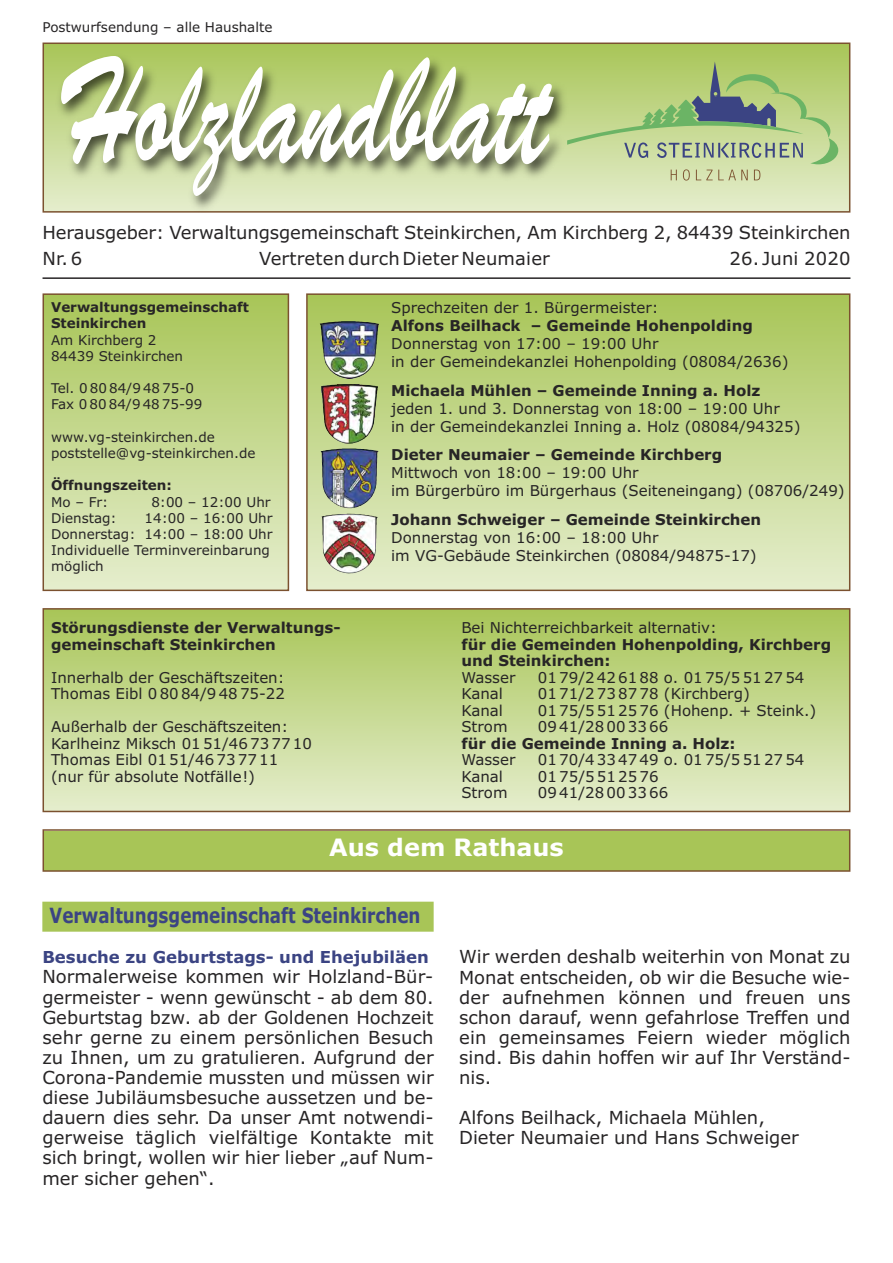
<style>
.page{position:relative;width:893px;height:1263px;background:#fff}
.page>*{position:absolute;margin:0;border:0;box-sizing:border-box;transform-origin:0 0}
.t1{font:150px "Brush Script";color:#fff;scale:.6 1}
.t2{font:700 24px "Verdana";color:#fff}
.t3{font:700 21px "Verdana";color:#3b4483;scale:.8 1}
.t4{font:18px/20.1px "Verdana";color:#272526}
.t5{font:700 16.5px "Verdana";color:#3b4483}
.t6{font:15px/16.5px "Verdana";color:#272526}
.t7{font:700 15px/16.5px "Verdana";color:#272526}
.t8{font:13.5px/16.2px "Verdana";color:#272526}
.t9{font:700 13.5px/16.2px "Verdana";color:#272526}
</style>
<div class="page">
<div style="left:44px;top:44px;width:805px;height:167px;background:linear-gradient(to bottom,#a8c558,#e5edcc)"></div>
<div style="left:44px;top:295px;width:244px;height:295px;background:linear-gradient(to bottom,#a8c557,#e5eecd)"></div>
<div style="left:43px;top:293px;width:246px;height:298px;border:2px solid #7b512f"></div>
<div style="left:308px;top:295px;width:541px;height:295px;background:linear-gradient(to bottom,#a8c557,#e5eecd)"></div>
<div style="left:306px;top:293px;width:544px;height:298px;border:2px solid #7b512f"></div>
<div style="left:44px;top:610px;width:805px;height:201px;background:linear-gradient(to bottom,#a8c558,#e5edcd)"></div>
<div style="left:43px;top:608px;width:807px;height:204px;border:2px solid #7b512f"></div>
<img style="left:42px;top:42px;width:615px;height:171px">
<hr style="left:43px;top:277px;width:807px;height:2px;background:#272526">
<svg style="left:567px;top:61px;width:271px;height:120px"></svg>
<img style="left:320px;top:321px;width:59px;height:58px">
<img style="left:321px;top:384px;width:57px;height:60px">
<img style="left:321px;top:449px;width:57px;height:59px">
<img style="left:321px;top:514px;width:57px;height:59px">
<div style="left:44px;top:831px;width:805px;height:39px;background:#a8c557"></div>
<div style="left:43px;top:829px;width:807px;height:43px;border:2px solid #7b512f"></div>
<div style="left:42px;top:902px;width:392px;height:30px;background:#a8c557"></div>
<p class="t8" style="left:43px;top:19px;width:231px">Postwurfsendung – alle Haushalte</p>
<h1 class="t1" style="left:55px;top:57px;width:824px">Holzlandblatt</h1>
<p class="t4" style="left:43px;top:220px;width:809px;line-height:25.5px">Herausgeber: Verwaltungsgemeinschaft Steinkirchen, Am Kirchberg 2, 84439 Steinkirchen<br>Nr. 6</p>
<p class="t4" style="left:259px;top:248px;width:292px">Vertreten durch Dieter Neumaier</p>
<p class="t4" style="left:729px;top:248px;width:123px">26. Juni 2020</p>
<p class="t9" style="left:51px;top:299px;width:199px">Verwaltungsgemeinschaft<br>Steinkirchen</p>
<p class="t8" style="left:51px;top:332px;width:134px">Am Kirchberg 2<br>84439 Steinkirchen</p>
<p class="t8" style="left:51px;top:380px;width:153px">Tel. 0 80 84/9 48 75-0<br>Fax 0 80 84/9 48 75-99</p>
<p class="t8" style="left:51px;top:429px;width:206px">www.vg-steinkirchen.de poststelle@vg-steinkirchen.de</p>
<p class="t9" style="left:51px;top:478px;width:122px">Öffnungszeiten:</p>
<p class="t8" style="left:51px;top:494px;width:59px">Mo – Fr:</p>
<p class="t8" style="left:151px;top:494px;width:121px">8:00 – 12:00 Uhr</p>
<p class="t8" style="left:51px;top:510px;width:67px">Dienstag:</p>
<p class="t8" style="left:51px;top:510px;width:223px;text-indent:94px">14:00 – 16:00 Uhr<br>Donnerstag: 14:00 – 18:00 Uhr<br>Individuelle Terminvereinbarung möglich</p>
<p class="t7" style="left:51px;top:620px;width:291px">Störungsdienste der Verwaltungs&shy;gemeinschaft Steinkirchen</p>
<p class="t6" style="left:51px;top:669px;width:235px">Innerhalb der Geschäftszeiten:<br>Thomas Eibl 0 80 84/9 48 75-22</p>
<p class="t6" style="left:51px;top:719px;width:263px">Außerhalb der Geschäftszeiten:<br>Karlheinz Miksch 01 51/46 73 77 10<br>Thomas Eibl 01 51/46 73 77 11 (nur für absolute Notfälle!)</p>
<p class="t6" style="left:391px;top:300px;width:269px">Sprechzeiten der 1. Bürgermeister:</p>
<p class="t7" style="left:391px;top:318px;width:363px">Alfons Beilhack – Gemeinde Hohenpolding</p>
<p class="t6" style="left:391px;top:335px;width:399px;line-height:18px">Donnerstag von 17:00 – 19:00 Uhr<br>in der Gemeindekanzlei Hohenpolding (08084/2636)</p>
<p class="t7" style="left:391px;top:382px;width:371px">Michaela Mühlen – Gemeinde Inning a. Holz</p>
<p class="t6" style="left:391px;top:400px;width:411px;line-height:18px">jeden 1. und 3. Donnerstag von 18:00 – 19:00 Uhr<br>in der Gemeindekanzlei Inning a. Holz (08084/94325)</p>
<p class="t7" style="left:391px;top:447px;width:333px">Dieter Neumaier – Gemeinde Kirchberg</p>
<p class="t6" style="left:391px;top:464px;width:455px;line-height:18px">Mittwoch von 18:00 – 19:00 Uhr<br>im Bürgerbüro im Bürgerhaus (Seiteneingang) (08706/249)</p>
<p class="t7" style="left:391px;top:511px;width:371px">Johann Schweiger – Gemeinde Steinkirchen</p>
<p class="t6" style="left:391px;top:529px;width:367px;line-height:18px">Donnerstag von 16:00 – 18:00 Uhr<br>im VG-Gebäude Steinkirchen (08084/94875-17)</p>
<p class="t6" style="left:461px;top:620px;width:257px">Bei Nichterreichbarkeit alternativ:</p>
<p class="t7" style="left:461px;top:636px;width:371px">für die Gemeinden Hohenpolding, Kirchberg und Steinkirchen:</p>
<p class="t6" style="left:461px;top:669px;width:56px">Wasser</p>
<p class="t6" style="left:538px;top:669px;width:268px">01 79/2 42 61 88 o. 01 75/5 51 27 54</p>
<p class="t6" style="left:461px;top:686px;width:43px">Kanal</p>
<p class="t6" style="left:538px;top:686px;width:213px">01 71/2 73 87 78 (Kirchberg)</p>
<p class="t6" style="left:461px;top:702px;width:43px">Kanal</p>
<p class="t6" style="left:538px;top:702px;width:280px">01 75/5 51 25 76 (Hohenp. + Steink.)</p>
<p class="t6" style="left:461px;top:719px;width:48px">Strom</p>
<p class="t6" style="left:538px;top:719px;width:132px">09 41/28 00 33 66</p>
<p class="t7" style="left:461px;top:735px;width:276px">für die Gemeinde Inning a. Holz:</p>
<p class="t6" style="left:461px;top:752px;width:56px">Wasser</p>
<p class="t6" style="left:538px;top:752px;width:268px">01 70/4 33 47 49 o. 01 75/5 51 27 54</p>
<p class="t6" style="left:461px;top:768px;width:43px">Kanal</p>
<p class="t6" style="left:538px;top:768px;width:122px">01 75/5 51 25 76</p>
<p class="t6" style="left:461px;top:785px;width:48px">Strom</p>
<p class="t6" style="left:538px;top:785px;width:132px">09 41/28 00 33 66</p>
<h2 class="t2" style="left:329px;top:834px;width:236px">Aus dem Rathaus</h2>
<p class="t3" style="left:50px;top:904px;width:465px">Verwaltungsgemeinschaft Steinkirchen</p>
<p class="t5" style="left:42px;top:948px;width:388px">Besuche zu Geburtstags- und Ehejubiläen</p>
<p class="t4" style="left:42px;top:967px;width:393px;text-align:justify">Normalerweise kommen wir Holzland-Bür&shy;germeister - wenn gewünscht - ab dem 80.<br>Geburtstag bzw. ab der Goldenen Hochzeit sehr gerne zu einem persönlichen Besuch zu Ihnen, um zu gratulieren. Aufgrund der Corona-Pandemie mussten und müssen wir diese Jubiläumsbesuche aussetzen und be&shy;dauern dies sehr. Da unser Amt notwendi&shy;gerweise täglich vielfältige Kontakte mit sich bringt, wollen wir hier lieber „auf Num&shy;mer sicher gehen“.</p>
<p class="t4" style="left:459px;top:947px;width:393px;text-align:justify">Wir werden deshalb weiterhin von Monat zu Monat entscheiden, ob wir die Besuche wie&shy;der aufnehmen können und freuen uns schon darauf, wenn gefahrlose Treffen und ein gemeinsames Feiern wieder möglich sind. Bis dahin hoffen wir auf Ihr Verständ&shy;nis.</p>
<p class="t4" style="left:459px;top:1108px;width:341px">Alfons Beilhack, Michaela Mühlen,<br>Dieter Neumaier und Hans Schweiger</p>
</div>
